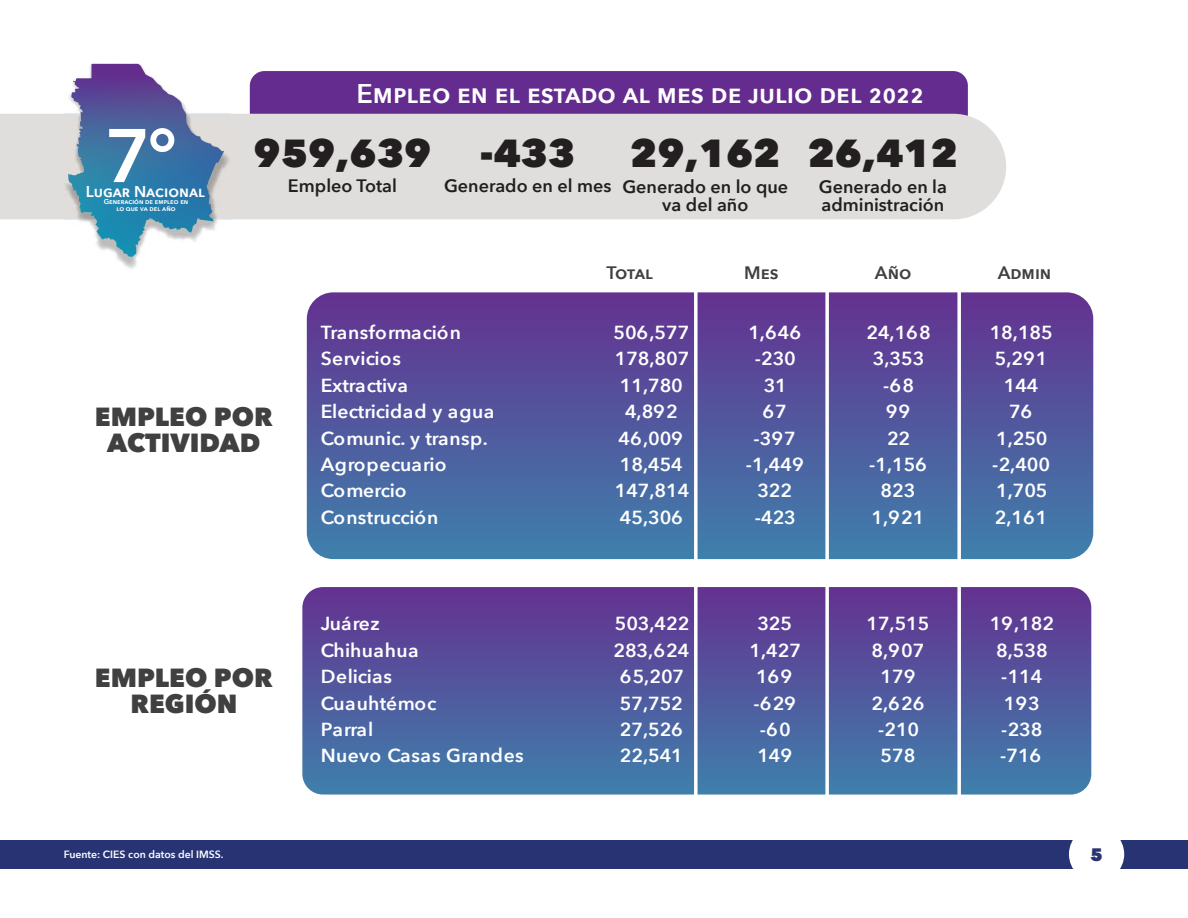
<style>
.page{position:relative;width:1188px;height:918px;background:#fff}
.page>*{position:absolute;margin:0;border:0;box-sizing:border-box;transform-origin:0 0}
.t1{font:600 75px "Avenir Next";color:#fff}
.t2{font:800 39px "Avenir Next";color:#231f20}
.t3{font:600 27px "Avenir Next";color:#fff}
.t4{font:800 26.1px/26.1px "Avenir Next";color:#404040;text-align:center}
.t5{font:600 18.9px "Avenir Next";color:#fff}
.t6{font:600 18.9px "Avenir Next";letter-spacing:.02em;color:#fff}
.t7{font:600 18.9px "Avenir Next";letter-spacing:.025em;color:#fff}
.t8{font:600 18px/18px "Avenir Next";color:#231f20;text-align:center}
.t9{font:600 18px "Avenir Next";color:#404040}
.t10{font:800 18px "Avenir Next";color:#273372}
.t11{font:600 15.6px "Avenir Next";letter-spacing:.015em;color:#fff}
.t12{font:600 10.5px "Avenir Next";color:#fff}
.t13{font:600 7.05px/7.1px "Avenir Next";color:#fff;text-align:center}
</style>
<div class="page">
<div style="left:307px;top:292px;width:786px;height:267px;background:linear-gradient(to bottom,#643190,#3e80ac);border-radius:27px"></div>
<div style="left:302px;top:587px;width:789px;height:208px;background:linear-gradient(to bottom,#643190,#3e80ac);border-radius:21px"></div>
<div style="left:0;top:840px;width:1188px;height:28px;background:#273372"></div>
<div style="left:1069px;top:827px;width:55px;height:55px;background:#fff;border-radius:50%"></div>
<div style="left:250px;top:71px;width:718px;height:59px;background:#642c8e;border-radius:15px"></div>
<div style="left:0;top:114px;width:1006px;height:105px;background:#e0dedd"></div>
<img style="left:65px;top:68px;width:165px;height:201px">
<svg style="left:68px;top:64px;width:75px;height:5px"></svg>
<img style="left:68px;top:69px;width:156px;height:188px">
<svg style="left:694px;top:292px;width:4px;height:503px"></svg>
<svg style="left:825px;top:292px;width:4px;height:503px"></svg>
<svg style="left:957px;top:292px;width:4px;height:503px"></svg>
<h1 class="t1" style="left:105px;top:107px;width:73px">7°</h1>
<p class="t11" style="left:86px;top:181px;width:121px">Lugar Nacional</p>
<p class="t13" style="left:104px;top:198px;width:86px">Generación de empleo en lo que va del año</p>
<h3 class="t3" style="left:357px;top:76px;width:569px">Empleo en el estado al mes de julio del 2022</h3>
<h2 class="t2" style="left:254px;top:128px;width:179px">959,639</h2>
<p class="t8" style="left:288px;top:177px;width:110px">Empleo Total</p>
<h2 class="t2" style="left:480px;top:128px;width:97px">-433</h2>
<p class="t8" style="left:444px;top:177px;width:169px">Generado en el mes</p>
<h2 class="t2" style="left:630px;top:128px;width:152px">29,162</h2>
<p class="t8" style="left:622px;top:178px;width:167px">Generado en lo que va del año</p>
<h2 class="t2" style="left:808px;top:128px;width:152px">26,412</h2>
<p class="t8" style="left:819px;top:178px;width:130px;text-align:left">Generado en la administración</p>
<p class="t9" style="left:607px;top:261px;width:48px">Total</p>
<p class="t9" style="left:744px;top:261px;width:36px">Mes</p>
<p class="t9" style="left:875px;top:261px;width:38px">Año</p>
<p class="t9" style="left:998px;top:261px;width:55px">Admin</p>
<h3 class="t4" style="left:95px;top:404px;width:179px">EMPLEO POR<br>ACTIVIDAD</h3>
<h3 class="t4" style="left:95px;top:666px;width:179px">EMPLEO POR<br>REGIÓN</h3>
<p class="t12" style="left:64px;top:848px;width:161px">Fuente: CIES con datos del IMSS.</p>
<p class="t5" style="left:321px;top:320px;width:142px">Transformación</p>
<p class="t5" style="left:614px;top:320px;width:77px">506,577</p>
<p class="t5" style="left:748px;top:320px;width:54px">1,646</p>
<p class="t5" style="left:866px;top:320px;width:66px">24,168</p>
<p class="t5" style="left:990px;top:320px;width:65px">18,185</p>
<p class="t5" style="left:321px;top:346px;width:82px">Servicios</p>
<p class="t5" style="left:615px;top:346px;width:76px">178,807</p>
<p class="t5" style="left:755px;top:346px;width:43px">-230</p>
<p class="t5" style="left:873px;top:346px;width:53px">3,353</p>
<p class="t5" style="left:995px;top:346px;width:54px">5,291</p>
<p class="t5" style="left:321px;top:373px;width:89px">Extractiva</p>
<p class="t5" style="left:620px;top:373px;width:65px">11,780</p>
<p class="t5" style="left:764px;top:373px;width:25px">31</p>
<p class="t5" style="left:883px;top:373px;width:33px">-68</p>
<p class="t5" style="left:1004px;top:373px;width:36px">144</p>
<p class="t5" style="left:321px;top:399px;width:175px">Electricidad y agua</p>
<p class="t5" style="left:625px;top:399px;width:54px">4,892</p>
<p class="t5" style="left:762px;top:399px;width:26px">67</p>
<p class="t5" style="left:886px;top:399px;width:26px">99</p>
<p class="t5" style="left:1009px;top:399px;width:25px">76</p>
<p class="t6" style="left:321px;top:426px;width:169px">Comunic. y transp.</p>
<p class="t5" style="left:619px;top:426px;width:66px">46,009</p>
<p class="t5" style="left:753px;top:426px;width:44px">-397</p>
<p class="t5" style="left:887px;top:426px;width:25px">22</p>
<p class="t5" style="left:996px;top:426px;width:53px">1,250</p>
<p class="t5" style="left:321px;top:452px;width:127px">Agropecuario</p>
<p class="t5" style="left:620px;top:452px;width:65px">18,454</p>
<p class="t5" style="left:746px;top:452px;width:59px">-1,449</p>
<p class="t5" style="left:869px;top:452px;width:59px">-1,156</p>
<p class="t5" style="left:992px;top:452px;width:59px">-2,400</p>
<p class="t5" style="left:321px;top:479px;width:87px">Comercio</p>
<p class="t5" style="left:615px;top:479px;width:76px">147,814</p>
<p class="t5" style="left:757px;top:479px;width:36px">322</p>
<p class="t5" style="left:881px;top:479px;width:36px">823</p>
<p class="t5" style="left:996px;top:479px;width:53px">1,705</p>
<p class="t5" style="left:321px;top:505px;width:119px">Construcción</p>
<p class="t5" style="left:620px;top:505px;width:65px">45,306</p>
<p class="t5" style="left:755px;top:505px;width:43px">-423</p>
<p class="t5" style="left:872px;top:505px;width:54px">1,921</p>
<p class="t5" style="left:995px;top:505px;width:54px">2,161</p>
<p class="t5" style="left:321px;top:611px;width:61px">Juárez</p>
<p class="t5" style="left:615px;top:611px;width:76px">503,422</p>
<p class="t5" style="left:757px;top:611px;width:36px">325</p>
<p class="t5" style="left:866px;top:611px;width:65px">17,515</p>
<p class="t5" style="left:990px;top:611px;width:66px">19,182</p>
<p class="t5" style="left:321px;top:638px;width:99px">Chihuahua</p>
<p class="t5" style="left:614px;top:638px;width:77px">283,624</p>
<p class="t5" style="left:750px;top:638px;width:53px">1,427</p>
<p class="t5" style="left:872px;top:638px;width:54px">8,907</p>
<p class="t5" style="left:996px;top:638px;width:53px">8,538</p>
<p class="t5" style="left:321px;top:664px;width:73px">Delicias</p>
<p class="t5" style="left:620px;top:664px;width:66px">65,207</p>
<p class="t5" style="left:756px;top:664px;width:38px">169</p>
<p class="t5" style="left:881px;top:664px;width:36px">179</p>
<p class="t5" style="left:1001px;top:664px;width:43px">-114</p>
<p class="t6" style="left:321px;top:691px;width:117px">Cuauhtémoc</p>
<p class="t5" style="left:620px;top:691px;width:65px">57,752</p>
<p class="t5" style="left:753px;top:691px;width:44px">-629</p>
<p class="t5" style="left:872px;top:691px;width:54px">2,626</p>
<p class="t5" style="left:1004px;top:691px;width:38px">193</p>
<p class="t5" style="left:321px;top:717px;width:54px">Parral</p>
<p class="t5" style="left:620px;top:717px;width:65px">27,526</p>
<p class="t5" style="left:760px;top:717px;width:33px">-60</p>
<p class="t5" style="left:878px;top:717px;width:43px">-210</p>
<p class="t5" style="left:1001px;top:717px;width:43px">-238</p>
<p class="t7" style="left:321px;top:744px;width:205px">Nuevo Casas Grandes</p>
<p class="t5" style="left:620px;top:744px;width:65px">22,541</p>
<p class="t5" style="left:757px;top:744px;width:36px">149</p>
<p class="t5" style="left:881px;top:744px;width:36px">578</p>
<p class="t5" style="left:1000px;top:744px;width:43px">-716</p>
<p class="t10" style="left:1090px;top:843px;width:14px">5</p>
</div>
